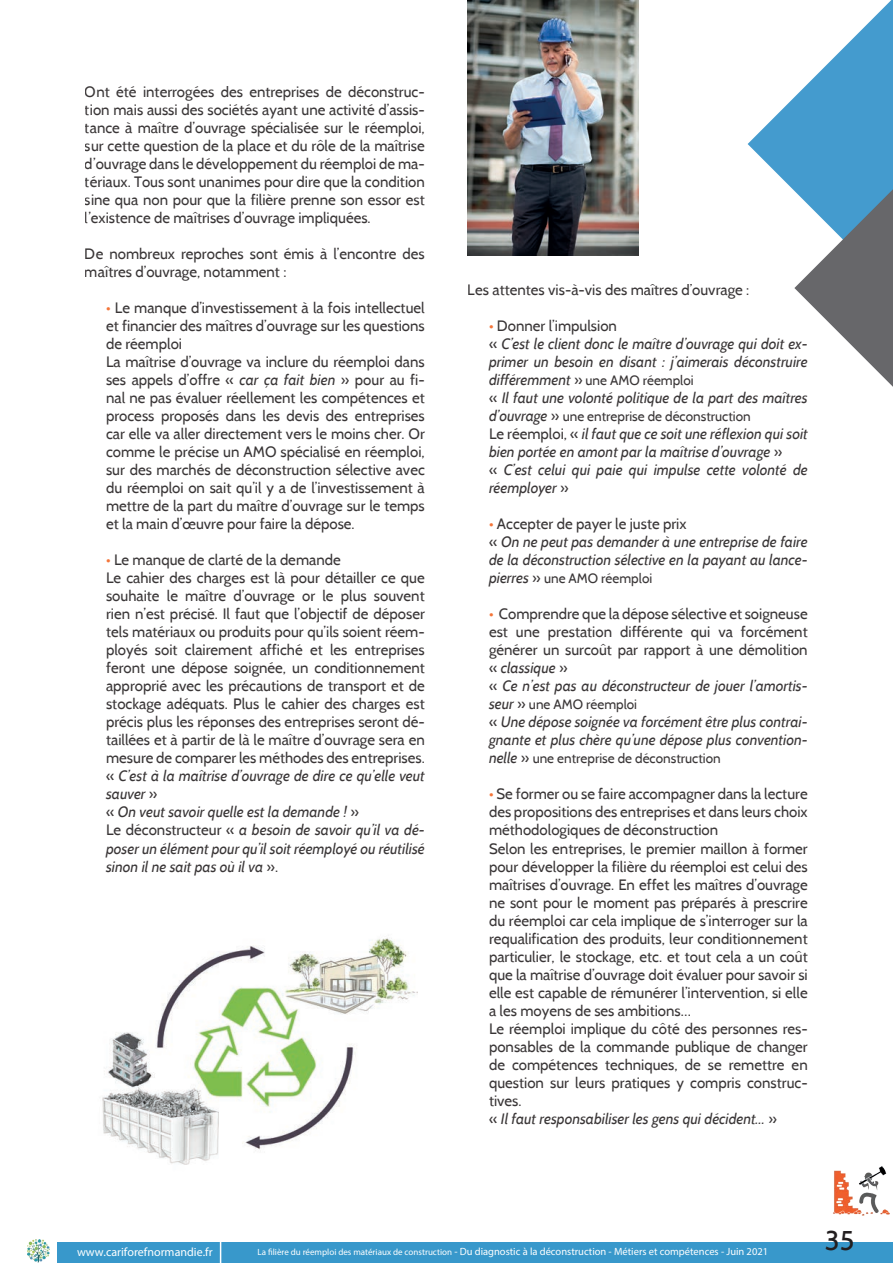
<style>
.page{position:relative;width:893px;height:1263px;background:#fff}
.page>*{position:absolute;margin:0;border:0;box-sizing:border-box;transform-origin:0 0}
.t1{font:27px "Cabin";color:#231f20}
.t2{font:15px/18px "Cabin";color:#231f20}
.t3{font:italic 15px/18px "Cabin";color:#231f20}
.t4{font:13.5px "Cabin";color:#231f20}
.t5{font:12px "Myriad Pro";color:#fff}
.t6{font:10.5px "Myriad Pro";color:#fff}
.s1{color:#f36623}
.s2{font-style:italic}
.s3{font-style:normal;color:#f36623}
.s4{font-style:normal}
.s5{font-style:italic;font-size:15px}
.s6{font-size:15px}
.s7{font-size:9px}
</style>
<div class="page">
<img style="left:833px;top:1166px;width:57px;height:50px">
<div style="left:57px;top:1242px;width:836px;height:21px;background:#3898cb"></div>
<svg style="left:220px;top:1242px;width:1px;height:21px"></svg>
<img style="left:28px;top:1239px;width:22px;height:23px">
<svg style="left:748px;top:0;width:145px;height:387px"></svg>
<img style="left:102px;top:938px;width:315px;height:227px">
<img style="left:468px;top:0;width:170px;height:255px">
<p class="t2" style="left:85px;top:83px;width:341px;text-align:justify">Ont été interrogées des entreprises de déconstruc&shy;tion mais aussi des sociétés ayant une activité d’assis&shy;tance à maître d’ouvrage spécialisée sur le réemploi, sur cette question de la place et du rôle de la maîtrise d’ouvrage dans le développement du réemploi de ma&shy;tériaux. Tous sont unanimes pour dire que la condition sine qua non pour que la filière prenne son essor est l’existence de maîtrises d’ouvrage impliquées.</p>
<p class="t2" style="left:85px;top:245px;width:341px">De nombreux reproches sont émis à l’encontre des maîtres d’ouvrage, notamment :</p>
<p class="t2" style="left:106px;top:299px;width:320px"><span class="s1">•</span> Le manque d’investissement à la fois intellectuel et financier des maîtres d’ouvrage sur les questions de réemploi<br>La maîtrise d’ouvrage va inclure du réemploi dans ses appels d’offre « <span class="s2">car ça fait bien</span> » pour au fi&shy;nal ne pas évaluer réellement les compétences et process proposés dans les devis des entreprises car elle va aller directement vers le moins cher. Or comme le précise un AMO spécialisé en réemploi, sur des marchés de déconstruction sélective avec du réemploi on sait qu’il y a de l’investissement à mettre de la part du maître d’ouvrage sur le temps et la main d’œuvre pour faire la dépose.</p>
<p class="t2" style="left:106px;top:551px;width:320px"><span class="s1">•</span> Le manque de clarté de la demande<br>Le cahier des charges est là pour détailler ce que souhaite le maître d’ouvrage or le plus souvent rien n’est précisé. Il faut que l’objectif de déposer tels matériaux ou produits pour qu’ils soient réem&shy;ployés soit clairement affiché et les entreprises feront une dépose soignée, un conditionnement approprié avec les précautions de transport et de stockage adéquats. Plus le cahier des charges est précis plus les réponses des entreprises seront dé&shy;taillées et à partir de là le maître d’ouvrage sera en mesure de comparer les méthodes des entreprises. « <span class="s2">C’est à la maîtrise d’ouvrage de dire ce qu’elle veut sauver</span> »<br>« <span class="s2">On veut savoir quelle est la demande !</span> »<br>Le déconstructeur « <span class="s2">a besoin de savoir qu’il va dé&shy;poser un élément pour qu’il soit réemployé ou réutilisé sinon il ne sait pas où il va</span> ».</p>
<p class="t2" style="left:468px;top:281px;width:283px">Les attentes vis-à-vis des maîtres d’ouvrage :</p>
<p class="t3" style="left:489px;top:317px;width:320px"><span class="s3">•</span> <span class="s4">Donner l’impulsion<br>«</span> C’est le client donc le maître d’ouvrage qui doit ex&shy;primer un besoin en disant : j’aimerais déconstruire</p>
<p class="t4" style="left:489px;top:372px;width:206px"><span class="s5">différemment</span> <span class="s6">»</span> une AMO réemploi</p>
<p class="t3" style="left:489px;top:389px;width:320px"><span class="s4">«</span> Il faut une volonté politique de la part des maîtres</p>
<p class="t4" style="left:489px;top:408px;width:263px"><span class="s5">d’ouvrage</span> <span class="s6">»</span> une entreprise de déconstruction</p>
<p class="t3" style="left:489px;top:425px;width:320px"><span class="s4">Le réemploi, «</span> il faut que ce soit une réflexion qui soit bien portée en amont par la maîtrise d’ouvrage <span class="s4">»<br>«</span> C’est celui qui paie qui impulse cette volonté de réemployer <span class="s4">»</span></p>
<p class="t3" style="left:489px;top:515px;width:320px"><span class="s3">•</span> <span class="s4">Accepter de payer le juste prix<br>«</span> On ne peut pas demander à une entreprise de faire de la déconstruction sélective en la payant au lance-</p>
<p class="t4" style="left:489px;top:570px;width:165px"><span class="s5">pierres</span> <span class="s6">»</span> une AMO réemploi</p>
<p class="t2" style="left:489px;top:605px;width:320px"><span class="s1">•</span> Comprendre que la dépose sélective et soigneuse est une prestation différente qui va forcément générer un surcoût par rapport à une démolition « <span class="s2">classique</span> »<br>« <span class="s2">Ce n’est pas au déconstructeur de jouer l’amortis-</span></p>
<p class="t4" style="left:489px;top:696px;width:150px"><span class="s5">seur</span> <span class="s6">»</span> une AMO réemploi</p>
<p class="t3" style="left:489px;top:713px;width:320px"><span class="s4">«</span> Une dépose soignée va forcément être plus contrai&shy;gnante et plus chère qu’une dépose plus convention-</p>
<p class="t4" style="left:489px;top:750px;width:233px"><span class="s5">nelle</span> <span class="s6">»</span> une entreprise de déconstruction</p>
<p class="t2" style="left:489px;top:785px;width:320px"><span class="s1">•</span> Se former ou se faire accompagner dans la lecture des propositions des entreprises et dans leurs choix méthodologiques de déconstruction<br>Selon les entreprises, le premier maillon à former pour développer la filière du réemploi est celui des maîtrises d’ouvrage. En effet les maîtres d’ouvrage ne sont pour le moment pas préparés à prescrire du réemploi car cela implique de s’interroger sur la requalification des produits, leur conditionnement particulier, le stockage, etc. et tout cela a un coût que la maîtrise d’ouvrage doit évaluer pour savoir si elle est capable de rémunérer l’intervention, si elle a les moyens de ses ambitions…<br>Le réemploi implique du côté des personnes res&shy;ponsables de la commande publique de changer de compétences techniques, de se remettre en question sur leurs pratiques y compris construc&shy;tives.<br>« <span class="s2">Il faut responsabiliser les gens qui décident…</span> »</p>
<p class="t5" style="left:77px;top:1244px;width:137px">www.cariforefnormandie.fr</p>
<p class="t6" style="left:258px;top:1245px;width:512px"><span class="s7">La filière du réemploi des matériaux de construction</span> - Du diagnostic à la déconstruction - Métiers et compétences - Juin 2021</p>
<h1 class="t1" style="left:825px;top:1224px;width:31px">35</h1>
</div>
